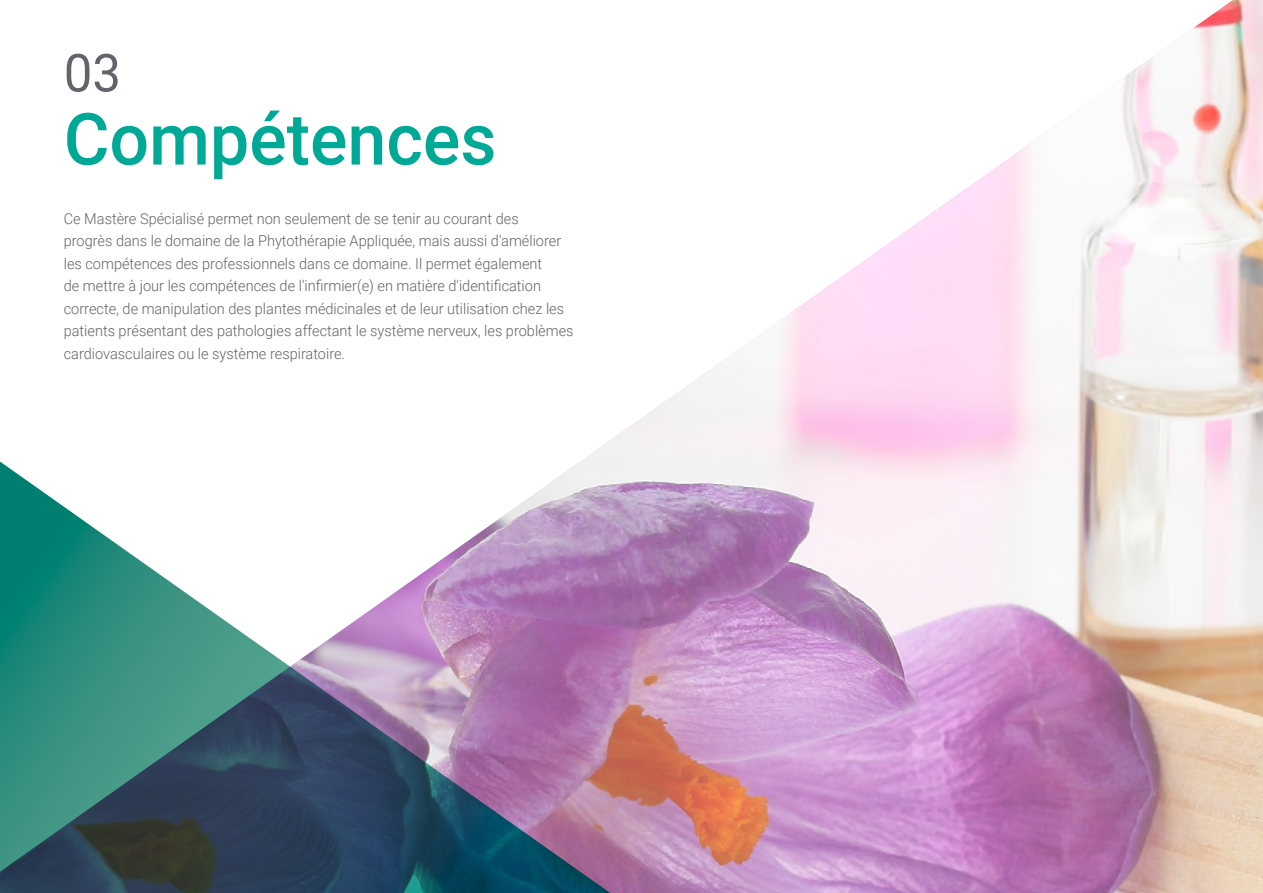
<style>
.page{position:relative;width:1263px;height:893px;background:#fff}
.page>*{position:absolute;margin:0;border:0;box-sizing:border-box;transform-origin:0 0}
.t1{font:500 72px "Roboto";color:#00a996}
.t2{font:52.5px "Roboto";color:#61646a}
.t3{font:300 15px/22.5px "Roboto";color:#61646a}
</style>
<div class="page">
<img style="left:603px;top:0;width:660px;height:893px">
<svg style="left:0;top:446px;width:640px;height:447px"></svg>
<h2 class="t2" style="left:64px;top:36px;width:59px">03</h2>
<h1 class="t1" style="left:64px;top:89px;width:434px">Compétences</h1>
<p class="t3" style="left:64px;top:207px;width:511px">Ce Mastère Spécialisé permet non seulement de se tenir au courant des<br>progrès dans le domaine de la Phytothérapie Appliquée, mais aussi d'améliorer les compétences des professionnels dans ce domaine. Il permet également<br>de mettre à jour les compétences de l'infirmier(e) en matière d'identification correcte, de manipulation des plantes médicinales et de leur utilisation chez les patients présentant des pathologies affectant le système nerveux, les problèmes cardiovasculaires ou le système respiratoire.</p>
</div>
